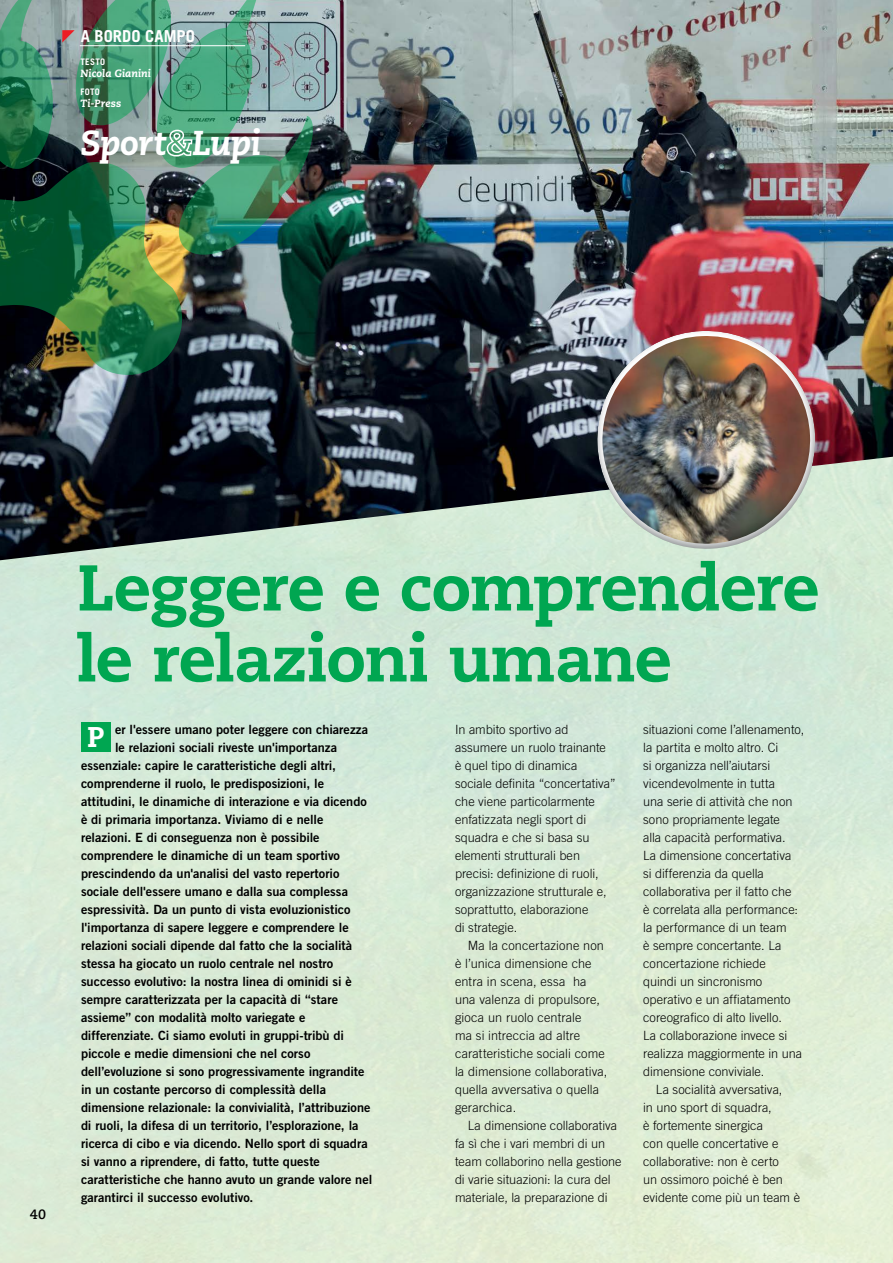
<style>
.page{position:relative;width:893px;height:1263px;background:#fff}
.page>*{position:absolute;margin:0;border:0;box-sizing:border-box;transform-origin:0 0}
.t1{font:800 64.5px/70.9px "Caecilia LT Std";letter-spacing:-.015em;color:#00a651}
.t2{font:italic 800 34.5px "Caecilia LT Std";letter-spacing:-.02em;color:#fff}
.t3{font:800 28.5px "Caecilia LT Std";color:#fff}
.t4{font:700 16.5px "Trade Gothic LT";letter-spacing:.005em;color:#fff}
.t5{font:700 13.5px "Caecilia LT Std";color:#000}
.t6{font:300 12.75px/18px "Trade Gothic LT";color:#000}
.t7{font:12.75px "Trade Gothic LT Bold Two";color:#000}
.t8{font:italic 800 10.5px "Caecilia LT Std";letter-spacing:.005em;color:#fff}
.t9{font:700 9px "Trade Gothic LT";letter-spacing:.035em;color:#fff}
</style>
<div class="page">
<div style="left:81px;top:722px;width:30px;height:30px;background:#00a651"></div>
<img style="left:0;top:0;width:893px;height:560px">
<img style="left:0;top:0;width:313px;height:375px">
<div style="left:72px;top:36px;width:181px;height:20px;background:#fff;opacity:.75"></div>
<hr style="left:80px;top:45px;width:165px;height:1px;background:#fff">
<svg style="left:62px;top:30px;width:13px;height:13px"></svg>
<svg style="left:166px;top:129px;width:27px;height:28px"></svg>
<img style="left:592px;top:324px;width:230px;height:230px">
<p class="t4" style="left:81px;top:26px;width:116px">A BORDO CAMPO</p>
<p class="t9" style="left:80px;top:56px;width:26px">TESTO</p>
<p class="t8" style="left:80px;top:67px;width:72px">Nicola Gianini</p>
<p class="t9" style="left:80px;top:86px;width:21px">FOTO</p>
<p class="t8" style="left:80px;top:97px;width:42px">Ti-Press</p>
<h2 class="t2" style="left:80px;top:123px;width:182px">Sport Lupi</h2>
<p class="t5" style="left:30px;top:1206px;width:18px">40</p>
<h1 class="t1" style="left:77px;top:553px;width:744px">Leggere e comprendere le relazioni umane</h1>
<h3 class="t3" style="left:87px;top:720px;width:19px">P</h3>
<p class="t7" style="left:115px;top:722px;width:255px">er l'essere umano poter leggere con chiarezza</p>
<p class="t7" style="left:115px;top:740px;width:224px">le relazioni sociali riveste un'importanza</p>
<p class="t7" style="left:81px;top:758px;width:257px">essenziale: capire le caratteristiche degli altri,</p>
<p class="t7" style="left:81px;top:776px;width:245px">comprenderne il ruolo, le predisposizioni, le</p>
<p class="t7" style="left:81px;top:794px;width:287px">attitudini, le dinamiche di interazione e via dicendo</p>
<p class="t7" style="left:81px;top:812px;width:244px">è di primaria importanza. Viviamo di e nelle</p>
<p class="t7" style="left:81px;top:830px;width:240px">relazioni. E di conseguenza non è possibile</p>
<p class="t7" style="left:81px;top:848px;width:260px">comprendere le dinamiche di un team sportivo</p>
<p class="t7" style="left:81px;top:866px;width:260px">prescindendo da un'analisi del vasto repertorio</p>
<p class="t7" style="left:81px;top:884px;width:269px">sociale dell'essere umano e dalla sua complessa</p>
<p class="t7" style="left:81px;top:902px;width:271px">espressività. Da un punto di vista evoluzionistico</p>
<p class="t7" style="left:81px;top:920px;width:269px">l'importanza di sapere leggere e comprendere le</p>
<p class="t7" style="left:81px;top:938px;width:273px">relazioni sociali dipende dal fatto che la socialità</p>
<p class="t7" style="left:81px;top:956px;width:254px">stessa ha giocato un ruolo centrale nel nostro</p>
<p class="t7" style="left:81px;top:974px;width:272px">successo evolutivo: la nostra linea di ominidi si è</p>
<p class="t7" style="left:81px;top:992px;width:259px">sempre caratterizzata per la capacità di “stare</p>
<p class="t7" style="left:81px;top:1010px;width:226px">assieme” con modalità molto variegate e</p>
<p class="t7" style="left:81px;top:1028px;width:265px">differenziate. Ci siamo evoluti in gruppi-tribù di</p>
<p class="t7" style="left:81px;top:1046px;width:231px">piccole e medie dimensioni che nel corso</p>
<p class="t7" style="left:81px;top:1064px;width:285px">dell’evoluzione si sono progressivamente ingrandite</p>
<p class="t7" style="left:81px;top:1082px;width:247px">in un costante percorso di complessità della</p>
<p class="t7" style="left:81px;top:1100px;width:291px">dimensione relazionale: la convivialità, l’attribuzione</p>
<p class="t7" style="left:81px;top:1118px;width:279px">di ruoli, la difesa di un territorio, l’esplorazione, la</p>
<p class="t7" style="left:81px;top:1136px;width:288px">ricerca di cibo e via dicendo. Nello sport di squadra</p>
<p class="t7" style="left:81px;top:1154px;width:240px">si vanno a riprendere, di fatto, tutte queste</p>
<p class="t7" style="left:81px;top:1172px;width:293px">caratteristiche che hanno avuto un grande valore nel</p>
<p class="t7" style="left:81px;top:1190px;width:174px">garantirci il successo evolutivo.</p>
<p class="t6" style="left:455px;top:720px;width:162px">In ambito sportivo ad assumere un ruolo trainante<br>è quel tipo di dinamica sociale definita “concertativa” che viene particolarmente enfatizzata negli sport di squadra e che si basa su elementi strutturali ben precisi: definizione di ruoli, organizzazione strutturale e, soprattutto, elaborazione<br>di strategie.</p>
<p class="t6" style="left:455px;top:936px;width:154px;text-indent:13px">Ma la concertazione non è l’unica dimensione che entra in scena, essa ha una valenza di propulsore, gioca un ruolo centrale<br>ma si intreccia ad altre caratteristiche sociali come la dimensione collaborativa, quella avversativa o quella gerarchica.</p>
<p class="t6" style="left:455px;top:1116px;width:168px;text-indent:13px">La dimensione collaborativa fa sì che i vari membri di un team collaborino nella gestione di varie situazioni: la cura del materiale, la preparazione di</p>
<p class="t6" style="left:643px;top:720px;width:163px">situazioni come l’allenamento,</p>
<p class="t6" style="left:643px;top:738px;width:137px">la partita e molto altro. Ci</p>
<p class="t6" style="left:643px;top:756px;width:129px">si organizza nell’aiutarsi</p>
<p class="t6" style="left:643px;top:774px;width:134px">vicendevolmente in tutta</p>
<p class="t6" style="left:643px;top:792px;width:151px">una serie di attività che non</p>
<p class="t6" style="left:643px;top:810px;width:138px">sono propriamente legate</p>
<p class="t6" style="left:643px;top:828px;width:144px">alla capacità performativa.</p>
<p class="t6" style="left:643px;top:846px;width:150px">La dimensione concertativa</p>
<p class="t6" style="left:643px;top:864px;width:122px">si differenzia da quella</p>
<p class="t6" style="left:643px;top:882px;width:150px">collaborativa per il fatto che</p>
<p class="t6" style="left:643px;top:900px;width:156px">è correlata alla performance:</p>
<p class="t6" style="left:643px;top:918px;width:145px">la performance di un team</p>
<p class="t6" style="left:643px;top:936px;width:140px">è sempre concertante. La</p>
<p class="t6" style="left:643px;top:954px;width:124px">concertazione richiede</p>
<p class="t6" style="left:643px;top:972px;width:121px">quindi un sincronismo</p>
<p class="t6" style="left:643px;top:990px;width:149px">operativo e un affiatamento</p>
<p class="t6" style="left:643px;top:1008px;width:140px">coreografico di alto livello.</p>
<p class="t6" style="left:643px;top:1026px;width:146px">La collaborazione invece si</p>
<p class="t6" style="left:643px;top:1044px;width:161px">realizza maggiormente in una</p>
<p class="t6" style="left:643px;top:1062px;width:123px">dimensione conviviale.</p>
<p class="t6" style="left:656px;top:1080px;width:128px">La socialità avversativa,</p>
<p class="t6" style="left:643px;top:1098px;width:130px">in uno sport di squadra,</p>
<p class="t6" style="left:643px;top:1116px;width:122px">è fortemente sinergica</p>
<p class="t6" style="left:643px;top:1134px;width:137px">con quelle concertative e</p>
<p class="t6" style="left:643px;top:1152px;width:137px">collaborative: non è certo</p>
<p class="t6" style="left:643px;top:1170px;width:141px">un ossimoro poiché è ben</p>
<p class="t6" style="left:643px;top:1188px;width:159px">evidente come più un team è</p>
</div>
